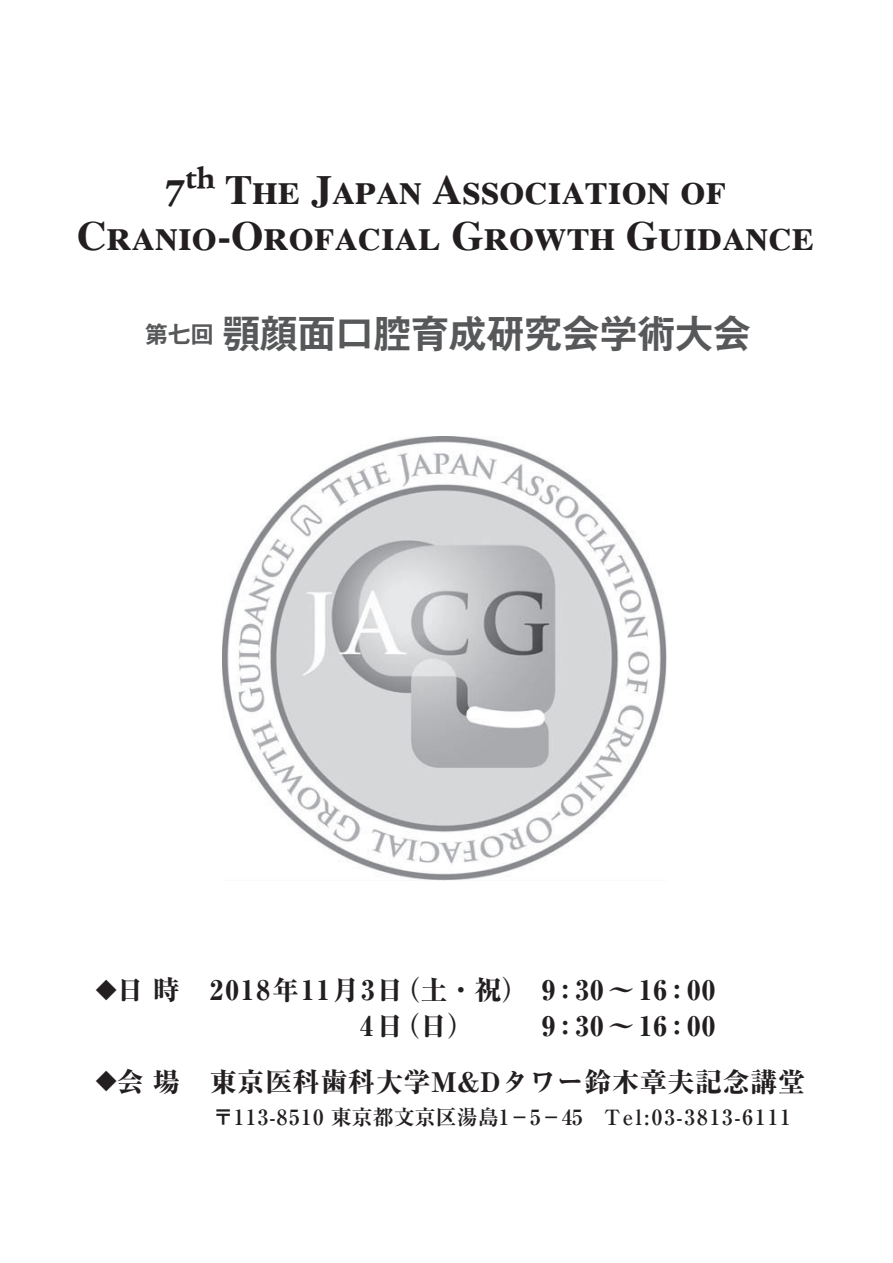
<style>
.page{position:relative;width:893px;height:1263px;background:#fff}
.page>*{position:absolute;margin:0;border:0;box-sizing:border-box;transform-origin:0 0}
.t1{font:41.55px/45.5px "Times Bold SC";color:#231f20;text-align:center}
.t2{font:700 38.1px "Gothic MB101 Pro De";color:#57585a}
.t3{font:800 27px "Ryumin Pro";letter-spacing:.025em;color:#231f20}
.t4{font:800 27px/36px "Ryumin Pro";letter-spacing:.075em;color:#231f20}
.t5{font:800 27px/36px "Ryumin Pro";letter-spacing:.05em;color:#231f20}
.t6{font:700 21px "Ryumin Pro";letter-spacing:.075em;color:#231f20}
.s1{font-family:"Legacy Serif OSITCTT Bold"}
.s2{font-size:23.1px}
.s3{font-size:21px}
</style>
<div class="page">
<img style="left:223px;top:436px;width:444px;height:444px">
<p class="t1" style="left:77px;top:167px;width:740px"><span class="s1">7</span><sup>th</sup> The Japan Association of<br>Cranio-Orofacial Growth Guidance</p>
<p class="t2" style="left:145px;top:302px;width:607px"><span class="s2">第七回</span>顎顔面口腔育成研究会学術大会</p>
<p class="t3" style="left:96px;top:969px;width:85px"><span class="s3">◆</span>日 時</p>
<p class="t4" style="left:360px;top:970px;width:170px;text-indent:-150px">2018年11月3日（土・祝）<br>4日（日）</p>
<p class="t5" style="left:542px;top:970px;width:175px">9:30～16:00<br>9:30～16:00</p>
<p class="t3" style="left:96px;top:1060px;width:711px"><span class="s3">◆</span>会 場 東京医科歯科大学M&amp;Dタワー鈴木章夫記念講堂</p>
<p class="t6" style="left:213px;top:1101px;width:580px">〒113-8510 東京都文京区湯島1－5－45　Tel:03-3813-6111</p>
</div>
